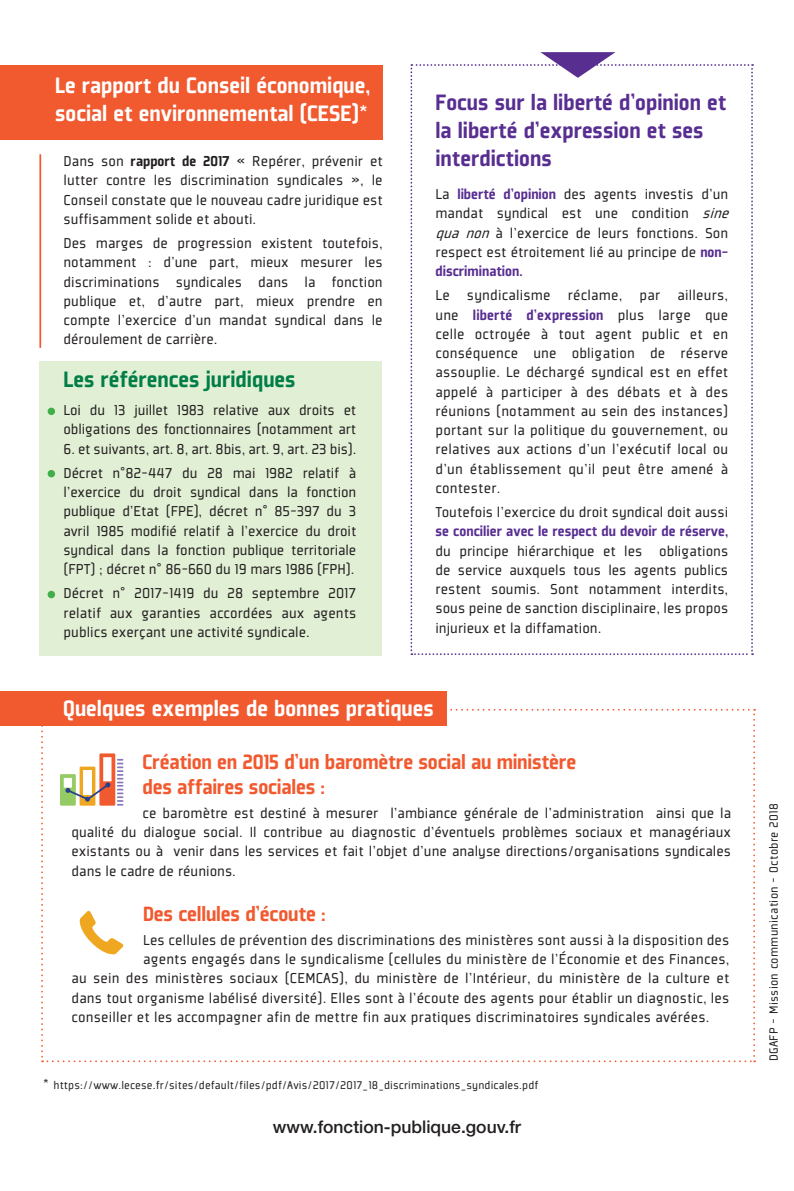
<style>
.page{position:relative;width:794px;height:1191px;background:#fff}
.page>*{position:absolute;margin:0;border:0;box-sizing:border-box;transform-origin:0 0}
.t1{font:900 24.5px/28px "Plexes";color:#fff}
.t2{font:900 24.5px/28px "Plexes";color:#582e91}
.t3{font:900 24.5px "Plexes";color:#017e48}
.t4{font:900 22.75px "Plexes";letter-spacing:-.01em;color:#f1592f}
.t5{font:500 17.5px "Helvetica Neue";color:#231f20}
.t6{font:15.75px/19.2px "Plexes";color:#231f20;text-align:justify}
.t7{font:13.12px "Plexes";letter-spacing:.02em;color:#231f20}
.t8{font:12.25px "Plexes";letter-spacing:.01em;color:#231f20}
.s1{font-weight:900}
.s2{font-weight:900;color:#582e91}
.s3{font-style:italic}
.s4{font-size:15.75px}
</style>
<div class="page">
<div style="left:40px;top:361px;width:342px;height:294px;background:#e1efd4"></div>
<div style="left:0;top:65px;width:383px;height:75px;background:#f1592f"></div>
<div style="left:0;top:691px;width:446px;height:35px;background:#f1592f"></div>
<div style="left:48px;top:407px;width:7px;height:8px;background:#40ae49;border-radius:50%"></div>
<div style="left:48px;top:470px;width:7px;height:7px;background:#40ae49;border-radius:50%"></div>
<div style="left:48px;top:591px;width:7px;height:7px;background:#40ae49;border-radius:50%"></div>
<svg style="left:410px;top:52px;width:343px;height:603px"></svg>
<hr style="left:39px;top:154px;width:2px;height:194px;background:#f1592f">
<svg style="left:41px;top:709px;width:714px;height:353px"></svg>
<p class="t1" style="left:55px;top:71px;width:317px">Le rapport du Conseil économique, social et environnemental (CESE)*</p>
<p class="t6" style="left:63px;top:151px;width:321px">Dans son <span class="s1">rapport de 2017</span> « Repérer, prévenir et lutter contre les discrimination syndicales », le Conseil constate que le nouveau cadre juridique est suffisamment solide et abouti.</p>
<p class="t6" style="left:63px;top:233px;width:321px">Des marges de progression existent toutefois, notamment : d’une part, mieux mesurer les discriminations syndicales dans la fonction publique et, d’autre part, mieux prendre en compte l’exercice d’un mandat syndical dans le déroulement de carrière.</p>
<p class="t3" style="left:63px;top:366px;width:234px">Les références juridiques</p>
<p class="t6" style="left:63px;top:400px;width:294px">Loi du 13 juillet 1983 relative aux droits et obligations des fonctionnaires (notamment art</p>
<p class="t6" style="left:63px;top:439px;width:294px">6. et suivants, art. 8, art. 8bis, art. 9, art. 23 bis).</p>
<p class="t6" style="left:63px;top:463px;width:294px">Décret n°82-447 du 28 mai 1982 relatif à l’exercice du droit syndical dans la fonction publique d’Etat (FPE), décret n° 85-397 du 3 avril 1985 modifié relatif à l’exercice du droit syndical dans la fonction publique territoriale (FPT) ; décret n° 86-660 du 19 mars 1986 (FPH).</p>
<p class="t6" style="left:63px;top:583px;width:294px">Décret n° 2017-1419 du 28 septembre 2017 relatif aux garanties accordées aux agents publics exerçant une activité syndicale.</p>
<p class="t2" style="left:435px;top:88px;width:292px">Focus sur la liberté d’opinion et la liberté d’expression et ses interdictions</p>
<p class="t6" style="left:435px;top:184px;width:299px;text-align:left">La <span class="s2">liberté d’opinion</span> des agents investis d’un mandat syndical est une condition <span class="s3">sine qua non</span> à l’exercice de leurs fonctions. Son respect est étroitement lié au principe de <span class="s2">non&shy;discrimination.</span></p>
<p class="t6" style="left:435px;top:285px;width:294px">Le syndicalisme réclame, par ailleurs, une <span class="s2">liberté d’expression</span> plus large que celle octroyée à tout agent public et en conséquence une obligation de réserve assouplie. Le déchargé syndical est en effet appelé à participer à des débats et à des réunions (notamment au sein des instances) portant sur la politique du gouvernement, ou relatives aux actions d’un l’exécutif local ou d’un établissement qu’il peut être amené à contester.</p>
<p class="t6" style="left:435px;top:502px;width:294px">Toutefois l’exercice du droit syndical doit aussi <span class="s2">se concilier avec le respect du devoir de réserve, </span>du principe hiérarchique et les obligations de service auxquels tous les agents publics restent soumis. Sont notamment interdits, sous peine de sanction disciplinaire, les propos injurieux et la diffamation.</p>
<p class="t1" style="left:63px;top:693px;width:372px">Quelques exemples de bonnes pratiques</p>
<p class="t4" style="left:142px;top:750px;width:435px">Création en 2015 d’un baromètre social au ministère</p>
<p class="t4" style="left:142px;top:774px;width:184px">des affaires sociales :</p>
<p class="t6" style="left:71px;top:803px;width:661px;text-indent:71px">ce baromètre est destiné à mesurer l’ambiance générale de l’administration ainsi que la qualité du dialogue social. Il contribue au diagnostic d’éventuels problèmes sociaux et managériaux existants ou à venir dans les services et fait l’objet d’une analyse directions/organisations syndicales dans le cadre de réunions.</p>
<p class="t4" style="left:143px;top:901px;width:184px">Des cellules d’écoute :</p>
<p class="t6" style="left:143px;top:930px;width:588px">Les cellules de prévention des discriminations des ministères sont aussi à la disposition des</p>
<p class="t6" style="left:143px;top:949px;width:588px">agents engagés dans le syndicalisme (cellules du ministère de l’Économie et des Finances,</p>
<p class="t6" style="left:71px;top:968px;width:659px">au sein des ministères sociaux (CEMCAS), du ministère de l’Intérieur, du ministère de la culture et</p>
<p class="t6" style="left:71px;top:987px;width:659px">dans tout organisme labélisé diversité). Elles sont à l’écoute des agents pour établir un diagnostic, les</p>
<p class="t6" style="left:71px;top:1007px;width:639px">conseiller et les accompagner afin de mettre fin aux pratiques discriminatoires syndicales avérées.</p>
<p class="t8" style="left:43px;top:1078px;width:497px"><span class="s4">*</span> https://www.lecese.fr/sites/default/files/pdf/Avis/2017/2017_18_discriminations_syndicales.pdf</p>
<p class="t5" style="left:273px;top:1116px;width:250px">www.fonction-publique.gouv.fr</p>
<p class="t7" style="left:766px;top:1061px;width:260px;rotate:-90deg">DGAFP - Mission communication - Octobre 2018</p>
</div>
